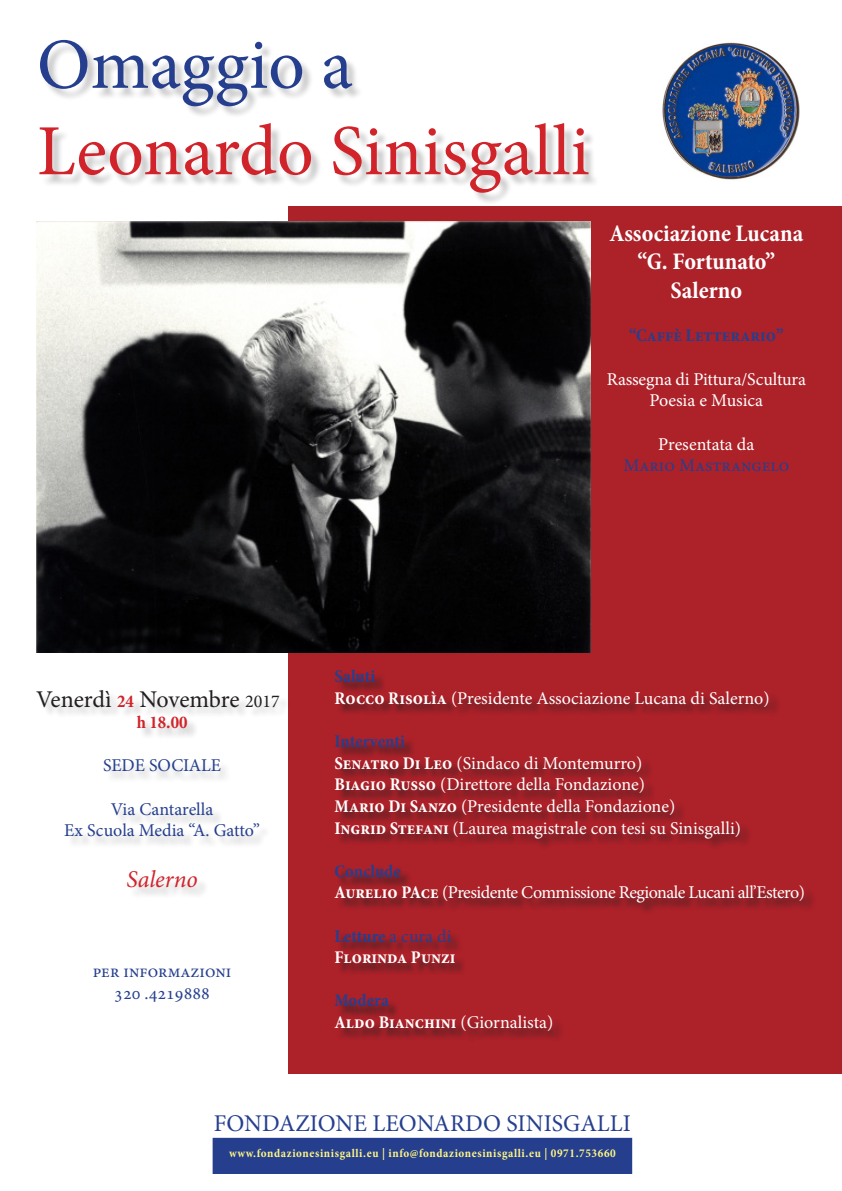
<style>
.page{position:relative;width:842px;height:1191px;background:#fff}
.page>*{position:absolute;margin:0;border:0;box-sizing:border-box;transform-origin:0 0}
.t1{font:72px "Minion Pro";color:#d1232a}
.t2{font:72px "Minion Pro";color:#253f8e}
.t3{font:700 condensed 24px "Minion Pro";letter-spacing:-.01em;color:#fff}
.t4{font:24px "Minion Pro";color:#253f8e}
.t5{font:24px "Minion Pro";letter-spacing:-.01em;color:#231f20}
.t6{font:italic 24px "Minion Pro";color:#d1232a}
.t7{font:18px "Minion Pro";letter-spacing:-.005em;color:#fff}
.t8{font:18px "Minion Pro";color:#253f8e}
.t9{font:700 condensed 18px "Minion Pro";color:#253f8e}
.t10{font:18px "Minion Pro";letter-spacing:-.03em;color:#fff}
.t11{font:700 condensed 18px "Minion Pro";color:#fff}
.t12{font:700 condensed 18px "Minion Pro";color:#d1232a}
.t13{font:700 condensed 12px "Minion Pro";letter-spacing:.05em;color:#fff683}
.s1{font-weight:700;font-stretch:condensed;font-size:18px;color:#d1232a}
.s2{font-size:18px}
.s3{font-weight:700;font-stretch:condensed}
.s4{font-weight:400;font-stretch:normal}
</style>
<div class="page">
<div style="left:41px;top:41px;width:559px;height:164px;background:#231f20;opacity:.25"></div>
<div style="left:288px;top:206px;width:553px;height:867px;background:#ad2129"></div>
<img style="left:662px;top:42px;width:138px;height:138px">
<img style="left:36px;top:222px;width:554px;height:430px">
<div style="left:39px;top:691px;width:252px;height:208px;background:#231f20;opacity:.25"></div>
<div style="left:337px;top:671px;width:479px;height:371px;background:#231f20;opacity:.75"></div>
<div style="left:213px;top:1138px;width:419px;height:35px;background:#253f8e"></div>
<div style="left:213px;top:1137px;width:419px;height:37px;border:1px solid #253f8e"></div>
<p class="t2" style="left:37px;top:17px;width:317px">Omaggio a</p>
<p class="t1" style="left:37px;top:103px;width:554px">Leonardo Sinisgalli</p>
<p class="t3" style="left:609px;top:216px;width:195px">Associazione Lucana</p>
<p class="t3" style="left:637px;top:245px;width:139px">“G. Fortunato”</p>
<p class="t3" style="left:670px;top:274px;width:73px">Salerno</p>
<p class="t9" style="left:629px;top:323px;width:156px">“Caffè Letterario”</p>
<p class="t7" style="left:607px;top:367px;width:201px">Rassegna di Pittura/Scultura</p>
<p class="t7" style="left:649px;top:388px;width:115px">Poesia e Musica</p>
<p class="t7" style="left:658px;top:432px;width:98px">Presentata da</p>
<p class="t8" style="left:623px;top:453px;width:167px">Mario Mastrangelo</p>
<p class="t5" style="left:36px;top:683px;width:245px">Venerdì <span class="s1">24</span> Novembre <span class="s2">2017</span></p>
<p class="t12" style="left:137px;top:710px;width:52px">h 18.00</p>
<p class="t8" style="left:103px;top:753px;width:120px">SEDE SOCIALE</p>
<p class="t8" style="left:111px;top:796px;width:104px">Via Cantarella</p>
<p class="t8" style="left:64px;top:818px;width:197px">Ex Scuola Media “A. Gatto”</p>
<p class="t6" style="left:126px;top:862px;width:73px">Salerno</p>
<p class="t8" style="left:93px;top:959px;width:140px">per informazioni</p>
<p class="t8" style="left:114px;top:981px;width:97px">320 .4219888</p>
<p class="t9" style="left:334px;top:664px;width:42px">Saluti</p>
<p class="t7" style="left:334px;top:686px;width:437px"><span class="s3">Rocco Risolìa</span> (Presidente Associazione Lucana di Salerno)</p>
<p class="t9" style="left:334px;top:729px;width:72px">Interventi</p>
<p class="t7" style="left:334px;top:751px;width:309px"><span class="s3">Senatro Di Leo</span> (Sindaco di Montemurro)</p>
<p class="t7" style="left:334px;top:772px;width:312px"><span class="s3">Biagio Russo</span> (Direttore della Fondazione)</p>
<p class="t7" style="left:334px;top:794px;width:342px"><span class="s3">Mario Di Sanzo</span> (Presidente della Fondazione)</p>
<p class="t7" style="left:334px;top:815px;width:408px"><span class="s3">Ingrid Stefani</span> (Laurea magistrale con tesi su Sinisgalli)</p>
<p class="t9" style="left:334px;top:858px;width:68px">Conclude</p>
<p class="t10" style="left:334px;top:880px;width:472px"><span class="s3">Aurelio PAce</span> (Presidente Commissione Regionale Lucani all’Estero)</p>
<p class="t9" style="left:334px;top:923px;width:119px">Letture <span class="s4">a cura di</span></p>
<p class="t11" style="left:334px;top:945px;width:122px">Florinda Punzi</p>
<p class="t9" style="left:334px;top:988px;width:56px">Modera</p>
<p class="t11" style="left:334px;top:1010px;width:220px">Aldo Bianchini <span class="s4">(Giornalista)</span></p>
<p class="t4" style="left:214px;top:1107px;width:419px">FONDAZIONE LEONARDO SINISGALLI</p>
<p class="t13" style="left:229px;top:1144px;width:388px">www.fondazionesinisgalli.eu | info@fondazionesinisgalli.eu | 0971.753660</p>
</div>
